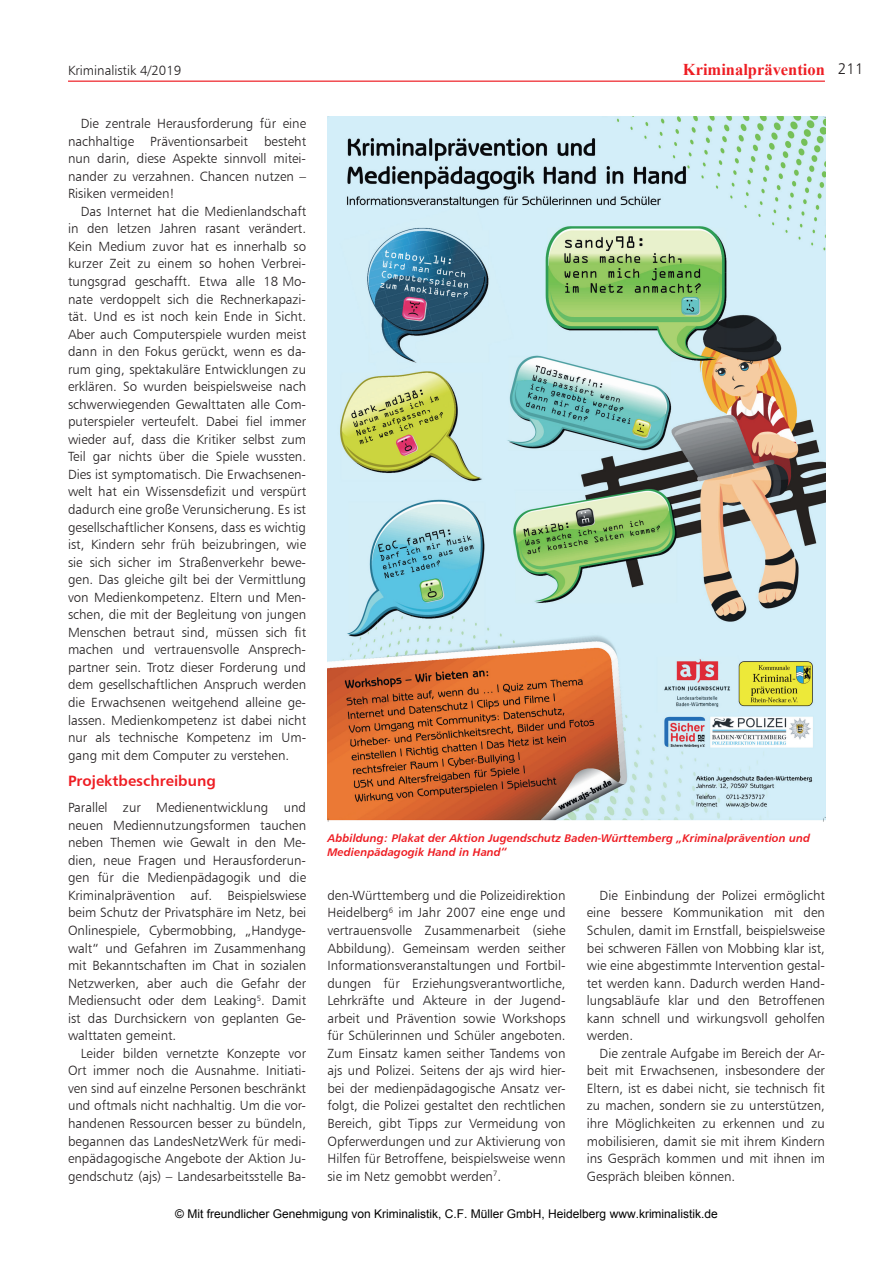
<style>
.page{position:relative;width:893px;height:1263px;background:#fff}
.page>*{position:absolute;margin:0;border:0;box-sizing:border-box;transform-origin:0 0}
.t1{font:700 16.5px "Times New Roman";color:#ee1d23}
.t2{font:15px "Humanist 777 BT Bold B";color:#ee1d23}
.t3{font:13.35px/17.5px "Humanist 777 BT Light B";color:#231f20;text-align:justify}
.t4{font:12px "Arial";color:#000}
.t5{font:11.1px/14.1px "Humanist 777 BT Bold Italic B";color:#ee1d23}
.s1{font-family:"Humanist 777 BT Light B";font-weight:400;font-size:15.45px;color:#231f20}
</style>
<div class="page">
<hr style="left:68px;top:81px;width:757px;height:1px;background:#ee1d23">
<img style="left:327px;top:117px;width:498px;height:704px">
<p class="t3" style="left:68px;top:61px;width:115px">Kriminalistik 4/2019</p>
<p class="t1" style="left:683px;top:58px;width:182px">Kriminalprävention <span class="s1">211</span></p>
<p class="t3" style="left:68px;top:114px;width:240px;text-indent:13px">Die zentrale Herausforderung für eine nachhaltige Präventionsarbeit besteht nun darin, diese Aspekte sinnvoll mitei‑ nander zu verzahnen. Chancen nutzen – Risiken vermeiden!</p>
<p class="t3" style="left:68px;top:202px;width:240px;text-indent:13px">Das Internet hat die Medienlandschaft in den letzen Jahren rasant verändert.<br>Kein Medium zuvor hat es innerhalb so kurzer Zeit zu einem so hohen Verbrei‑ tungsgrad geschafft. Etwa alle 18 Mo‑ nate verdoppelt sich die Rechnerkapazi‑ tät. Und es ist noch kein Ende in Sicht.<br>Aber auch Computerspiele wurden meist dann in den Fokus gerückt, wenn es da‑ rum ging, spektakuläre Entwicklungen zu erklären. So wurden beispielsweise nach schwerwiegenden Gewalttaten alle Com‑ puterspieler verteufelt. Dabei fiel immer wieder auf, dass die Kritiker selbst zum Teil gar nichts über die Spiele wussten.<br>Dies ist symptomatisch. Die Erwachsenen‑ welt hat ein Wissensdefizit und verspürt dadurch eine große Verunsicherung. Es ist gesellschaftlicher Konsens, dass es wichtig ist, Kindern sehr früh beizubringen, wie sie sich sicher im Straßenverkehr bewe‑ gen. Das gleiche gilt bei der Vermittlung von Medienkompetenz. Eltern und Men‑ schen, die mit der Begleitung von jungen Menschen betraut sind, müssen sich fit machen und vertrauensvolle Ansprech‑ partner sein. Trotz dieser Forderung und dem gesellschaftlichen Anspruch werden die Erwachsenen weitgehend alleine ge‑ lassen. Medienkompetenz ist dabei nicht nur als technische Kompetenz im Um‑ gang mit dem Computer zu verstehen.</p>
<p class="t2" style="left:68px;top:771px;width:149px">Projektbeschreibung</p>
<p class="t3" style="left:68px;top:799px;width:240px">Parallel zur Medienentwicklung und neuen Mediennutzungsformen tauchen neben Themen wie Gewalt in den Me‑ dien, neue Fragen und Herausforderun‑ gen für die Medienpädagogik und die Kriminalprävention auf. Beispielswiese beim Schutz der Privatsphäre im Netz, bei Onlinespiele, Cybermobbing, „Handyge‑ walt“ und Gefahren im Zusammenhang mit Bekanntschaften im Chat in sozialen Netzwerken, aber auch die Gefahr der Mediensucht oder dem Leaking<sup>5</sup>. Damit ist das Durchsickern von geplanten Ge‑ walttaten gemeint.</p>
<p class="t3" style="left:68px;top:1044px;width:240px;text-indent:13px">Leider bilden vernetzte Konzepte vor Ort immer noch die Ausnahme. Initiati‑ ven sind auf einzelne Personen beschränkt und oftmals nicht nachhaltig. Um die vor‑ handenen Ressourcen besser zu bündeln, begannen das LandesNetzWerk für medi‑ enpädagogische Angebote der Aktion Ju‑ gendschutz (ajs) – Landesarbeitsstelle Ba‑</p>
<p class="t5" style="left:327px;top:831px;width:484px">Abbildung: Plakat der Aktion Jugendschutz Baden-Württemberg „Kriminalprävention und<br>Medienpädagogik Hand in Hand“</p>
<p class="t3" style="left:327px;top:886px;width:240px">den-Württemberg und die Polizeidirektion Heidelberg<sup>6</sup> im Jahr 2007 eine enge und vertrauensvolle Zusammenarbeit (siehe Abbildung). Gemeinsam werden seither Informationsveranstaltungen und Fortbil‑ dungen für Erziehungsverantwortliche, Lehrkräfte und Akteure in der Jugend‑ arbeit und Prävention sowie Workshops für Schülerinnen und Schüler angeboten.<br>Zum Einsatz kamen seither Tandems von ajs und Polizei. Seitens der ajs wird hier‑ bei der medienpädagogische Ansatz ver‑ folgt, die Polizei gestaltet den rechtlichen Bereich, gibt Tipps zur Vermeidung von Opferwerdungen und zur Aktivierung von Hilfen für Betroffene, beispielsweise wenn sie im Netz gemobbt werden<sup>7</sup>.</p>
<p class="t3" style="left:587px;top:886px;width:240px;text-indent:13px">Die Einbindung der Polizei ermöglicht eine bessere Kommunikation mit den Schulen, damit im Ernstfall, beispielsweise bei schweren Fällen von Mobbing klar ist, wie eine abgestimmte Intervention gestal‑ tet werden kann. Dadurch werden Hand‑ lungsabläufe klar und den Betroffenen kann schnell und wirkungsvoll geholfen werden.</p>
<p class="t3" style="left:587px;top:1044px;width:240px;text-indent:13px">Die zentrale Aufgabe im Bereich der Ar‑ beit mit Erwachsenen, insbesondere der Eltern, ist es dabei nicht, sie technisch fit zu machen, sondern sie zu unterstützen, ihre Möglichkeiten zu erkennen und zu mobilisieren, damit sie mit ihrem Kindern ins Gespräch kommen und mit ihnen im Gespräch bleiben können.</p>
<p class="t4" style="left:175px;top:1206px;width:544px">© Mit freundlicher Genehmigung von Kriminalistik, C.F. Müller GmbH, Heidelberg www.kriminalistik.de</p>
</div>
